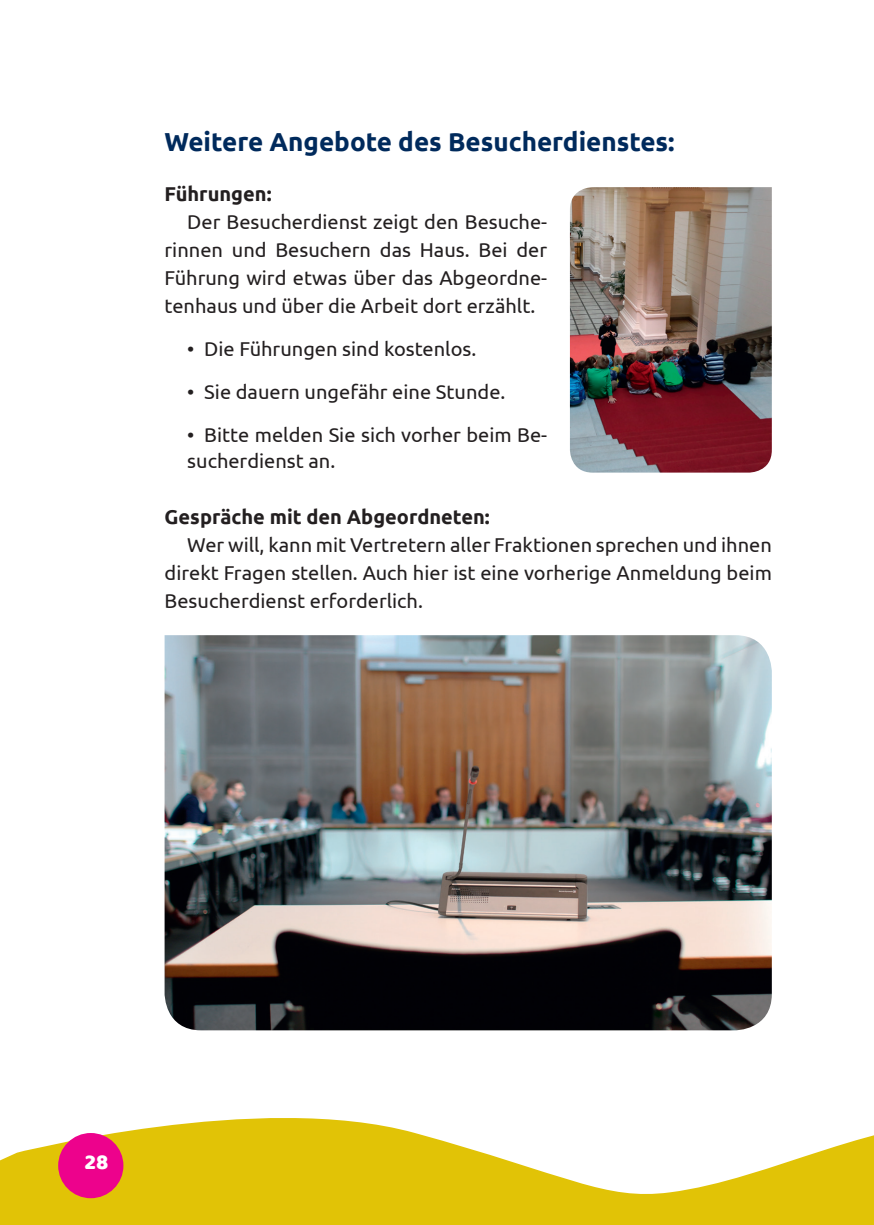
<style>
.page{position:relative;width:874px;height:1225px;background:#fff}
.page>*{position:absolute;margin:0;border:0;box-sizing:border-box;transform-origin:0 0}
.t1{font:700 26px "Ubuntu";color:#002a5c}
.t2{font:22px "Baloo Tammudu";color:#fff}
.t3{font:20px/28px "Ubuntu";color:#231f20;text-align:justify}
.t4{font:700 20px "Ubuntu";color:#231f20}
</style>
<div class="page">
<svg style="left:0;top:1118px;width:873px;height:107px;fill:#e1c306"></svg>
<div style="left:58px;top:1133px;width:65px;height:65px;background:#ed028c;border-radius:50%"></div>
<img style="left:569px;top:187px;width:202px;height:285px">
<img style="left:164px;top:635px;width:607px;height:395px">
<h1 class="t1" style="left:164px;top:126px;width:511px">Weitere Angebote des Besucherdienstes:</h1>
<p class="t4" style="left:164px;top:182px;width:108px">Führungen:</p>
<p class="t3" style="left:164px;top:208px;width:384px;text-indent:23px">Der Besucherdienst zeigt den Besuche&shy;rinnen und Besuchern das Haus. Bei der Führung wird etwas über das Abgeordne&shy;tenhaus und über die Arbeit dort erzählt.</p>
<p class="t3" style="left:187px;top:335px;width:290px">• Die Führungen sind kostenlos.</p>
<p class="t3" style="left:187px;top:378px;width:319px">• Sie dauern ungefähr eine Stunde.</p>
<p class="t3" style="left:187px;top:422px;width:361px;line-height:26px">• Bitte melden Sie sich vorher beim Be&shy;sucherdienst an.</p>
<p class="t4" style="left:164px;top:505px;width:326px">Gespräche mit den Abgeordneten:</p>
<p class="t3" style="left:164px;top:531px;width:608px;text-indent:23px">Wer will, kann mit Vertretern aller Fraktionen sprechen und ihnen direkt Fragen stellen. Auch hier ist eine vorherige Anmeldung beim Besucherdienst erforderlich.</p>
<p class="t2" style="left:84px;top:1148px;width:25px">28</p>
</div>
